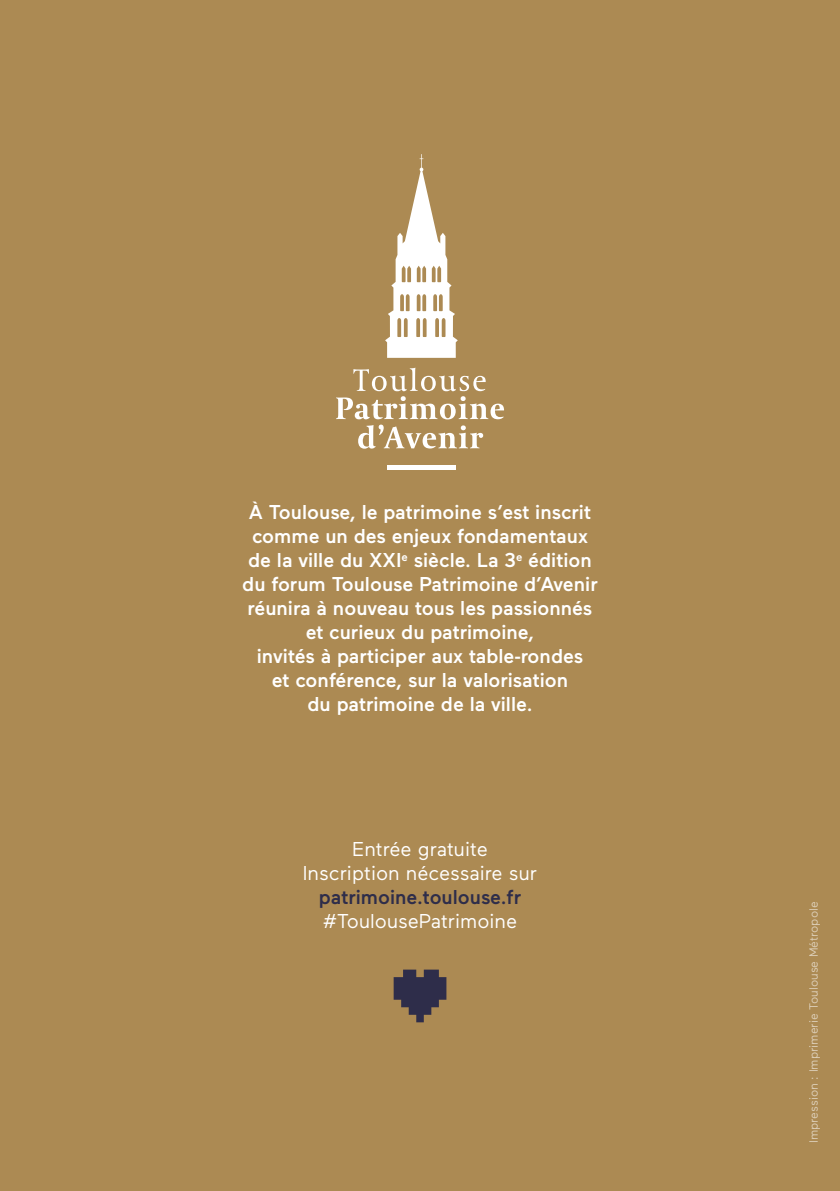
<style>
.page{position:relative;width:840px;height:1191px;background:#fff}
.page>*{position:absolute;margin:0;border:0;box-sizing:border-box;transform-origin:0 0}
.t1{font:75.4px "VG5000";color:#2e2d4a}
.t2{font:500 20px/24px "Maax";color:#fff;text-align:center}
.t3{font:20px/24px "Maax";color:#fff;text-align:center}
.t4{font:500 20px "Maax";color:#2e2d4a}
.t5{font:12px "Maax";color:#fff}
</style>
<div class="page">
<div style="left:0;top:0;width:839px;height:1191px;background:#ac8a53"></div>
<svg style="left:385px;top:154px;width:72px;height:204px"></svg>
<svg style="left:336px;top:368px;width:168px;height:81px"></svg>
<div style="left:387px;top:465px;width:68px;height:5px;background:#fff"></div>
<p class="t2" style="left:242px;top:499px;width:357px">À Toulouse, le patrimoine s’est inscrit comme un des enjeux fondamentaux de la ville du XXI<sup>e</sup> siècle. La 3<sup>e</sup> édition du forum Toulouse Patrimoine d’Avenir réunira à nouveau tous les passionnés et curieux du patrimoine,<br>invités à participer aux table-rondes<br>et conférence, sur la valorisation<br>du patrimoine de la ville.</p>
<p class="t3" style="left:303px;top:835px;width:235px">Entrée gratuite<br>Inscription nécessaire sur</p>
<p class="t4" style="left:319px;top:883px;width:203px">patrimoine.toulouse.fr</p>
<p class="t3" style="left:322px;top:907px;width:196px">#ToulousePatrimoine</p>
<h1 class="t1" style="left:389px;top:952px;width:62px">❤</h1>
<p class="t5" style="left:805px;top:1143px;width:243px;rotate:-90deg">Impression : Imprimerie Toulouse Métropole</p>
</div>
